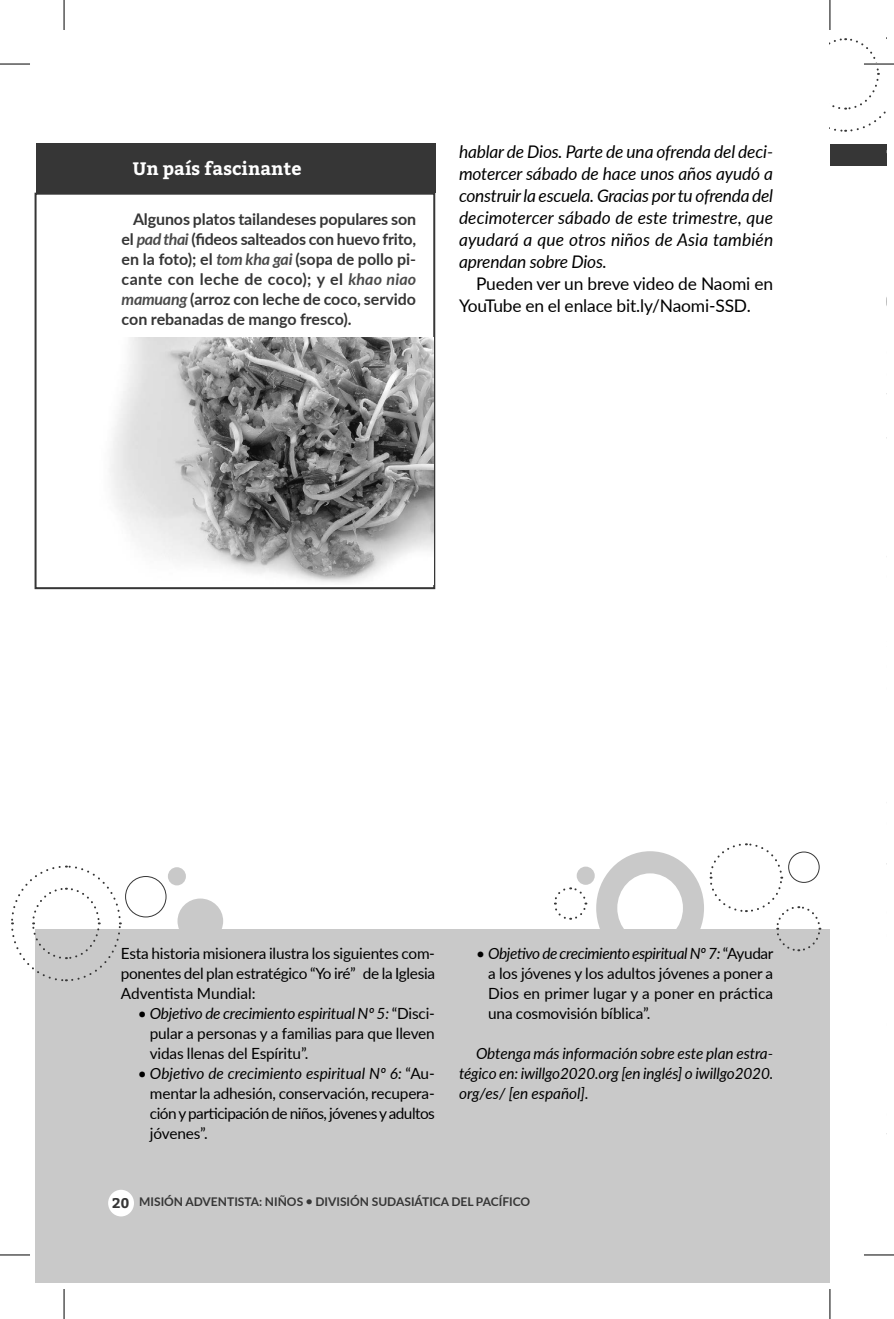
<style>
.page{position:relative;width:894px;height:1319px;background:#fff}
.page>*{position:absolute;margin:0;border:0;box-sizing:border-box;transform-origin:0 0}
.t1{font:700 18px "Bitter";color:#fff}
.t2{font:italic 17.4px/22px "Lato";letter-spacing:.005em;color:#000;text-align:justify}
.t3{font:17.4px/22px "Lato";letter-spacing:-.01em;color:#000}
.t4{font:700 16px/20px "Lato";color:#363636;text-align:justify}
.t5{font:15.4px/20px "Lato";letter-spacing:-.01em;color:#000;text-align:justify}
.t6{font:italic 15.4px/20px "Lato";letter-spacing:-.01em;color:#000;text-align:justify}
.t7{font:700 12px "Lato";color:#363636}
.s1{font-style:italic;color:#4b4b4b}
.s2{font-style:italic}
.s3{font-family:"Bitter";font-size:14px}
</style>
<div class="page">
<svg style="left:829px;top:38px;width:57px;height:94px"></svg>
<div style="left:829px;top:144px;width:57px;height:22px;background:#363636"></div>
<div style="left:36px;top:929px;width:793px;height:353px;background:#c9c9c9"></div>
<svg style="left:554px;top:887px;width:33px;height:33px"></svg>
<div style="left:177px;top:898px;width:46px;height:45px;background:#c9c9c9;border-radius:50%"></div>
<div style="left:168px;top:867px;width:18px;height:18px;background:#c9c9c9;border-radius:50%"></div>
<div style="left:576px;top:866px;width:18px;height:19px;background:#c9c9c9;border-radius:50%"></div>
<svg style="left:11px;top:865px;width:111px;height:117px"></svg>
<div style="left:125px;top:876px;width:41px;height:41px;border:1px solid #363636;border-radius:50%"></div>
<div style="left:36px;top:143px;width:399px;height:50px;background:#363636"></div>
<div style="left:35px;top:193px;width:400px;height:396px;border:2px solid #363636"></div>
<svg style="left:596px;top:843px;width:225px;height:109px"></svg>
<img style="left:110px;top:338px;width:323px;height:246px">
<div style="left:108px;top:1189px;width:26px;height:27px;background:#fff;border-radius:50%"></div>
<hr style="left:863px;top:63px;width:30px;height:2px;background:#fff">
<hr style="left:0;top:64px;width:30px;height:1px;background:#000">
<hr style="left:863px;top:64px;width:30px;height:1px;background:#000">
<hr style="left:0;top:1254px;width:30px;height:1px;background:#000">
<hr style="left:863px;top:1254px;width:30px;height:1px;background:#000">
<hr style="left:64px;top:0;width:1px;height:30px;background:#000">
<hr style="left:64px;top:1289px;width:1px;height:30px;background:#000">
<hr style="left:829px;top:0;width:1px;height:30px;background:#000">
<hr style="left:829px;top:1289px;width:1px;height:30px;background:#000">
<p class="t1" style="left:132px;top:157px;width:171px">Un país fascinante</p>
<p class="t4" style="left:122px;top:208px;width:296px;text-indent:11px">Algunos platos tailandeses populares son el <span class="s1">pad thai</span> (fideos salteados con huevo frito, en la foto); el <span class="s1">tom kha gai</span> (sopa de pollo pi&shy;cante con leche de coco); y el <span class="s1">khao niao mamuang</span> (arroz con leche de coco, servido con rebanadas de mango fresco).</p>
<p class="t2" style="left:459px;top:140px;width:316px">hablar de Dios. Parte de una ofrenda del deci&shy;motercer sábado de hace unos años ayudó a construir la escuela. Gracias por tu ofrenda del decimotercer sábado de este trimestre, que ayudará a que otros niños de Asia también aprendan sobre Dios.</p>
<p class="t3" style="left:459px;top:272px;width:315px;text-indent:17px">Pueden ver un breve video de Naomi en<br>YouTube en el enlace bit.ly/Naomi-SSD.</p>
<p class="t5" style="left:121px;top:943px;width:316px">Esta historia misionera ilustra los siguientes com&shy;ponentes del plan estratégico “Yo iré” de la Iglesia Adventista Mundial:</p>
<p class="t5" style="left:150px;top:1003px;width:287px;text-indent:-12px">• <span class="s2">Objetivo de crecimiento espiritual Nº 5:</span> “Disci&shy;pular a personas y a familias para que lleven vidas llenas del Espíritu”.</p>
<p class="t5" style="left:150px;top:1063px;width:286px;text-indent:-12px">• <span class="s2">Objetivo de crecimiento espiritual Nº 6:</span> “Au&shy;mentar la adhesión, conservación, recupera&shy;ción y participación de niños, jóvenes y adultos jóvenes”.</p>
<p class="t5" style="left:488px;top:943px;width:287px;text-indent:-12px">• <span class="s2">Objetivo de crecimiento espiritual Nº 7:</span> “Ayudar a los jóvenes y los adultos jóvenes a poner a Dios en primer lugar y a poner en práctica una cosmovisión bíblica”.</p>
<p class="t6" style="left:459px;top:1043px;width:316px;text-indent:17px">Obtenga más información sobre este plan estra&shy;tégico en: iwillgo2020.org [en inglés] o iwillgo2020. org/es/ [en español].</p>
<p class="t7" style="left:112px;top:1194px;width:419px"><span class="s3">20</span> MISIÓN ADVENTISTA: NIÑOS • DIVISIÓN SUDASIÁTICA DEL PACÍFICO</p>
</div>
